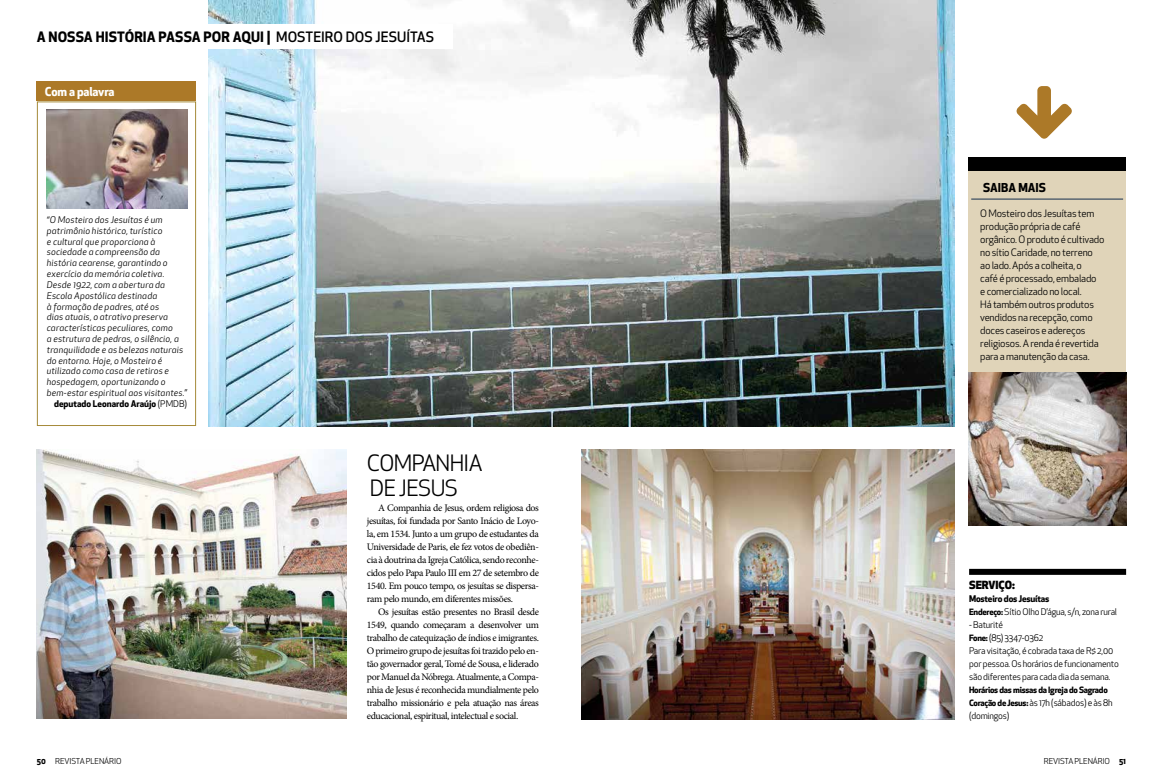
<style>
.page{position:relative;width:1163px;height:780px;background:#fff}
.page>*{position:absolute;margin:0;border:0;box-sizing:border-box;transform-origin:0 0}
.t1{font:22px/25px "Apex New";letter-spacing:-.03em;color:#000}
.t2{font:700 14px "Apex New";letter-spacing:.005em;color:#000}
.t3{font:700 12px "Apex New";letter-spacing:-.015em;color:#fff}
.t4{font:700 12px "Apex New";color:#000}
.t5{font:800 11px "Apex New";color:#000}
.t6{font:10px/13px "Minion Pro";letter-spacing:-.04em;color:#000;text-align:justify}
.t7{font:10px/13px "Apex New";letter-spacing:-.02em;color:#000}
.t8{font:italic 9px "Apex New";letter-spacing:.015em;color:#000}
.t9{font:9px/13px "Apex New";letter-spacing:-.02em;color:#000}
.t10{font:700 9px "Apex New";color:#000}
.t11{font:700 8.5px "Apex New";letter-spacing:-.03em;color:#000}
.t12{font:8px "Apex New";letter-spacing:-.015em;color:#000}
.s1{font-weight:500}
.s2{font-weight:400}
.s3{font-weight:700}
.s4{font-weight:700;font-size:8.5px}
</style>
<div class="page">
<div style="left:37px;top:101px;width:159px;height:325px;border:1px solid #a58a39"></div>
<div style="left:37px;top:81px;width:159px;height:20px;background:#ac7928"></div>
<img style="left:46px;top:109px;width:141px;height:100px">
<img style="left:209px;top:0;width:744px;height:426px">
<div style="left:968px;top:158px;width:157px;height:366px;background:#e0d4b9"></div>
<hr style="left:971px;top:198px;width:151px;height:1px;background:#17304e">
<div style="left:968px;top:157px;width:157px;height:13px;background:#000"></div>
<img style="left:968px;top:373px;width:157px;height:152px">
<div style="left:968px;top:569px;width:157px;height:6px;background:#000"></div>
<img style="left:581px;top:449px;width:372px;height:270px">
<img style="left:37px;top:449px;width:309px;height:270px">
<div style="left:37px;top:24px;width:416px;height:25px;background:#fff"></div>
<h2 class="t2" style="left:37px;top:27px;width:399px">A NOSSA HISTÓRIA PASSA POR AQUI | <span class="s1">MOSTEIRO DOS JESUÍTAS</span></h2>
<p class="t3" style="left:45px;top:83px;width:71px">Com a palavra</p>
<p class="t8" style="left:47px;top:214px;width:117px">“O Mosteiro dos Jesuítas é um</p>
<p class="t8" style="left:47px;top:225px;width:117px">patrimônio histórico, turístico</p>
<p class="t8" style="left:47px;top:236px;width:110px">e cultural que proporciona à</p>
<p class="t8" style="left:47px;top:246px;width:114px">sociedade a compreensão da</p>
<p class="t8" style="left:47px;top:257px;width:122px">história cearense, garantindo o</p>
<p class="t8" style="left:47px;top:268px;width:119px">exercício da memória coletiva.</p>
<p class="t8" style="left:47px;top:279px;width:120px">Desde 1922, com a abertura da</p>
<p class="t8" style="left:47px;top:290px;width:112px">Escola Apostólica destinada</p>
<p class="t8" style="left:47px;top:300px;width:114px">à formação de padres, até os</p>
<p class="t8" style="left:47px;top:311px;width:122px">dias atuais, o atrativo preserva</p>
<p class="t8" style="left:47px;top:322px;width:127px">características peculiares, como</p>
<p class="t8" style="left:47px;top:333px;width:133px">a estrutura de pedras, o silêncio, a</p>
<p class="t8" style="left:47px;top:344px;width:138px">tranquilidade e as belezas naturais</p>
<p class="t8" style="left:47px;top:354px;width:117px">do entorno. Hoje, o Mosteiro é</p>
<p class="t8" style="left:47px;top:365px;width:124px">utilizado como casa de retiros e</p>
<p class="t8" style="left:47px;top:376px;width:120px">hospedagem, oportunizando o</p>
<p class="t8" style="left:47px;top:387px;width:141px">bem-estar espiritual aos visitantes.”</p>
<p class="t10" style="left:54px;top:397px;width:134px">deputado Leonardo Araújo <span class="s2">(PMDB)</span></p>
<h1 class="t1" style="left:367px;top:450px;width:117px">COMPANHIA<br>DE JESUS</h1>
<p class="t6" style="left:367px;top:501px;width:174px;text-indent:11px">A Companhia de Jesus, ordem religiosa dos jesuítas, foi fundada por Santo Inácio de Loyo&shy;la, em 1534. Junto a um grupo de estudantes da Universidade de Paris, ele fez votos de obediên&shy;cia à doutrina da Igreja Católica, sendo reconhe&shy;cidos pelo Papa Paulo III em 27 de setembro de 1540. Em pouco tempo, os jesuítas se dispersa&shy;ram pelo mundo, em diferentes missões.</p>
<p class="t6" style="left:367px;top:605px;width:173px;text-indent:11px">Os jesuítas estão presentes no Brasil desde 1549, quando começaram a desenvolver um trabalho de catequização de índios e imigrantes.<br>O primeiro grupo de jesuítas foi trazido pelo en&shy;tão governador geral, Tomé de Sousa, e liderado por Manuel da Nóbrega. Atualmente, a Compa&shy;nhia de Jesus é reconhecida mundialmente pelo trabalho missionário e pela atuação nas áreas educacional, espiritual, intelectual e social.</p>
<p class="t4" style="left:983px;top:179px;width:64px">SAIBA MAIS</p>
<p class="t7" style="left:980px;top:207px;width:126px">O Mosteiro dos Jesuítas tem produção própria de café orgânico. O produto é cultivado no sítio Caridade, no terreno ao lado. Após a colheita, o<br>café é processado, embalado<br>e comercializado no local.<br>Há também outros produtos vendidos na recepção, como doces caseiros e adereços religiosos. A renda é revertida para a manutenção da casa.</p>
<p class="t5" style="left:968px;top:577px;width:47px">SERVIÇO:</p>
<p class="t9" style="left:968px;top:592px;width:149px"><span class="s3">Mosteiro dos Jesuítas<br></span><span class="s4">Endereço:</span> Sítio Olho D’água, s/n, zona rural</p>
<p class="t9" style="left:968px;top:618px;width:151px">- Baturité<br><span class="s4">Fone:</span> (85) 3347-0362<br>Para visitação, é cobrada taxa de R$ 2,00 por pessoa. Os horários de funcionamento são diferentes para cada dia da semana.</p>
<p class="t11" style="left:968px;top:683px;width:140px">Horários das missas da Igreja do Sagrado</p>
<p class="t9" style="left:968px;top:696px;width:145px"><span class="s4">Coração de Jesus:</span> às 17h (sábados) e às 8h (domingos)</p>
<p class="t12" style="left:37px;top:755px;width:86px"><span class="s3">50</span> REVISTA PLENÁRIO</p>
<p class="t12" style="left:1043px;top:755px;width:84px">REVISTAPLENÁRIO <span class="s3">51</span></p>
</div>
